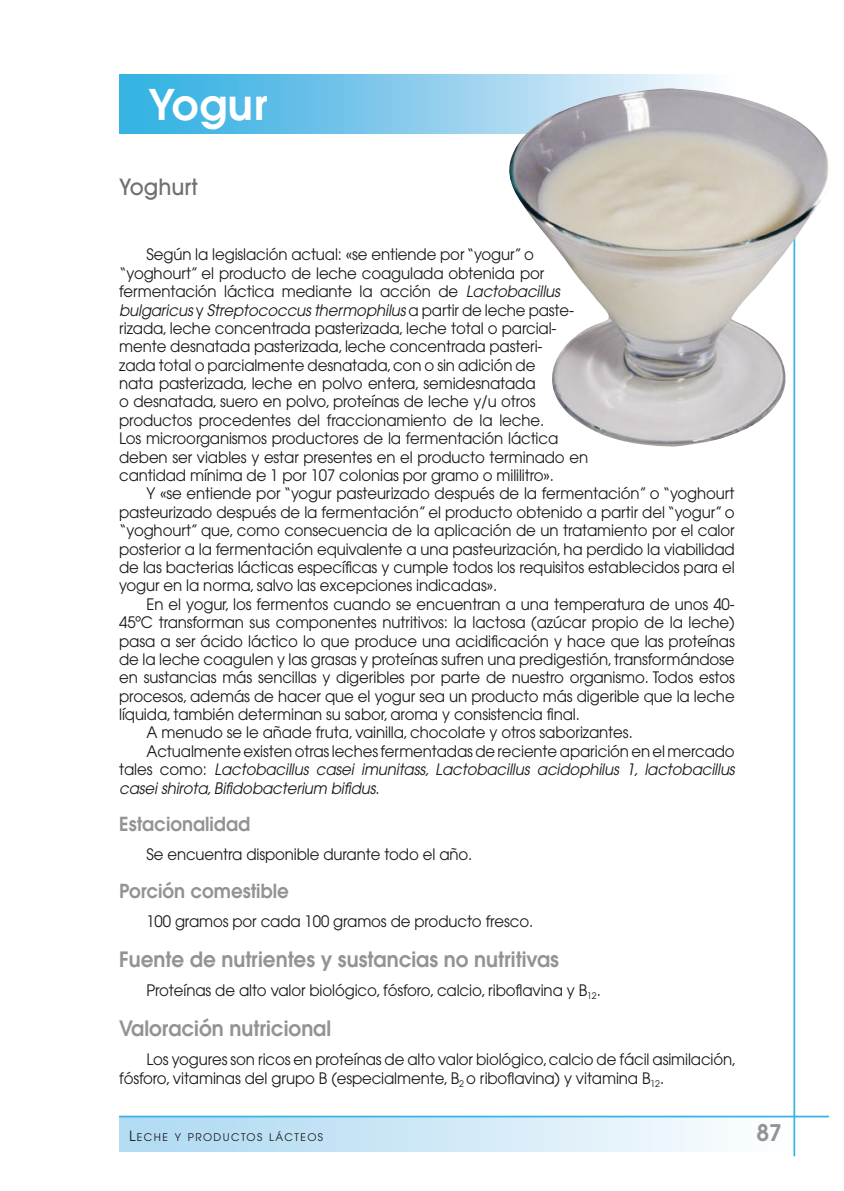
<style>
.page{position:relative;width:844px;height:1191px;background:#fff}
.page>*{position:absolute;margin:0;border:0;box-sizing:border-box;transform-origin:0 0}
.t1{font:600 42px "Avant Garde";letter-spacing:.015em;color:#fff}
.t2{font:600 22.75px "Avant Garde";color:#929395}
.t3{font:500 22.22px "Avant Garde";color:#707173;scale:.94 1}
.t4{font:600 21px "Avant Garde";color:#929395;scale:.95 1}
.t5{font:600 19.25px "Avant Garde";color:#929395;scale:.95 1}
.t6{font:15.75px/18.4px "Avant Garde";letter-spacing:-.01em;color:#1a171c;scale:.95 1}
.t7{font:italic 15.75px "Avant Garde";letter-spacing:-.01em;color:#1a171c;scale:.95 1}
.t8{font:10.5px "Avant Garde";letter-spacing:.135em;color:#1a171c}
.s1{font-style:italic}
.s2{font-style:normal}
.s3{font-size:14px}
</style>
<div class="page">
<div style="left:119px;top:74px;width:615px;height:60px;background:linear-gradient(to right,#29aae0,#faf8fd)"></div>
<div style="left:119px;top:1116px;width:675px;height:35px;background:linear-gradient(to right,#acd8f1,#fcfdfe)"></div>
<hr style="left:119px;top:1115px;width:709px;height:2px;background:#36b4e4">
<hr style="left:793px;top:179px;width:2px;height:977px;background:#36b4e4">
<img style="left:504px;top:88px;width:325px;height:360px">
<h1 class="t1" style="left:149px;top:77px;width:120px">Yogur</h1>
<h3 class="t3" style="left:119px;top:173px;width:85px">Yoghurt</h3>
<p class="t6" style="left:119px;top:245px;width:495px;text-indent:27px">Según la legislación actual: «se entiende por “yogur” o “yoghourt” el producto de leche coagulada obtenida por fermentación láctica mediante la acción de <span class="s1">Lactobacillus bulgaricus</span> y <span class="s1">Streptococcus thermophilus</span> a partir de leche paste&shy;rizada, leche concentrada pasterizada, leche total o parcial&shy;mente desnatada pasterizada, leche concentrada pasteri-<br>zada total o parcialmente desnatada, con o sin adición de<br>nata pasterizada, leche en polvo entera, semidesnatada<br>o desnatada, suero en polvo, proteínas de leche y/u otros productos procedentes del fraccionamiento de la leche.<br>Los microorganismos productores de la fermentación láctica deben ser viables y estar presentes en el producto terminado en cantidad mínima de 1 por 107 colonias por gramo o mililitro».</p>
<p class="t6" style="left:119px;top:484px;width:649px;text-align:justify;text-indent:27px">Y «se entiende por “yogur pasteurizado después de la fermentación” o “yoghourt pasteurizado después de la fermentación” el producto obtenido a partir del “yogur” o “yoghourt” que, como consecuencia de la aplicación de un tratamiento por el calor posterior a la fermentación equivalente a una pasteurización, ha perdido la viabilidad de las bacterias lácticas específicas y cumple todos los requisitos establecidos para el yogur en la norma, salvo las excepciones indicadas».</p>
<p class="t6" style="left:146px;top:595px;width:620px">En el yogur, los fermentos cuando se encuentran a una temperatura de unos 40-</p>
<p class="t6" style="left:119px;top:613px;width:649px">45ºC transforman sus componentes nutritivos: la lactosa (azúcar propio de la leche)</p>
<p class="t6" style="left:119px;top:631px;width:649px">pasa a ser ácido láctico lo que produce una acidificación y hace que las proteínas</p>
<p class="t6" style="left:119px;top:650px;width:649px">de la leche coagulen y las grasas y proteínas sufren una predigestión, transformándose</p>
<p class="t6" style="left:119px;top:668px;width:649px">en sustancias más sencillas y digeribles por parte de nuestro organismo. Todos estos</p>
<p class="t6" style="left:119px;top:686px;width:649px">procesos, además de hacer que el yogur sea un producto más digerible que la leche</p>
<p class="t6" style="left:119px;top:705px;width:486px">líquida, también determinan su sabor, aroma y consistencia final.</p>
<p class="t6" style="left:146px;top:723px;width:513px">A menudo se le añade fruta, vainilla, chocolate y otros saborizantes.</p>
<p class="t6" style="left:146px;top:742px;width:620px">Actualmente existen otras leches fermentadas de reciente aparición en el mercado</p>
<p class="t7" style="left:119px;top:760px;width:649px"><span class="s2">tales como:</span> Lactobacillus casei imunitass, Lactobacillus acidophilus 1, lactobacillus</p>
<p class="t7" style="left:119px;top:778px;width:276px">casei shirota, Bifidobacterium bifidus<span class="s2">.</span></p>
<p class="t5" style="left:119px;top:811px;width:139px">Estacionalidad</p>
<p class="t6" style="left:146px;top:845px;width:344px">Se encuentra disponible durante todo el año.</p>
<p class="t5" style="left:119px;top:878px;width:180px">Porción comestible</p>
<p class="t6" style="left:146px;top:912px;width:408px">100 gramos por cada 100 gramos de producto fresco.</p>
<h3 class="t4" style="left:119px;top:945px;width:464px">Fuente de nutrientes y sustancias no nutritivas</h3>
<p class="t6" style="left:146px;top:981px;width:479px">Proteínas de alto valor biológico, fósforo, calcio, riboflavina y B<sub>12</sub>.</p>
<h3 class="t4" style="left:119px;top:1014px;width:225px">Valoración nutricional</h3>
<p class="t6" style="left:119px;top:1049px;width:651px;line-height:18.9px;text-indent:27px">Los yogures son ricos en proteínas de alto valor biológico, calcio de fácil asimilación, fósforo, vitaminas del grupo B (especialmente, B<sub>2</sub> o riboflavina) y vitamina B<sub>12</sub>.</p>
<p class="t8" style="left:129px;top:1131px;width:195px"><span class="s3">L</span>ECHE Y PRODUCTOS LÁCTEOS</p>
<h2 class="t2" style="left:756px;top:1118px;width:27px">87</h2>
</div>
